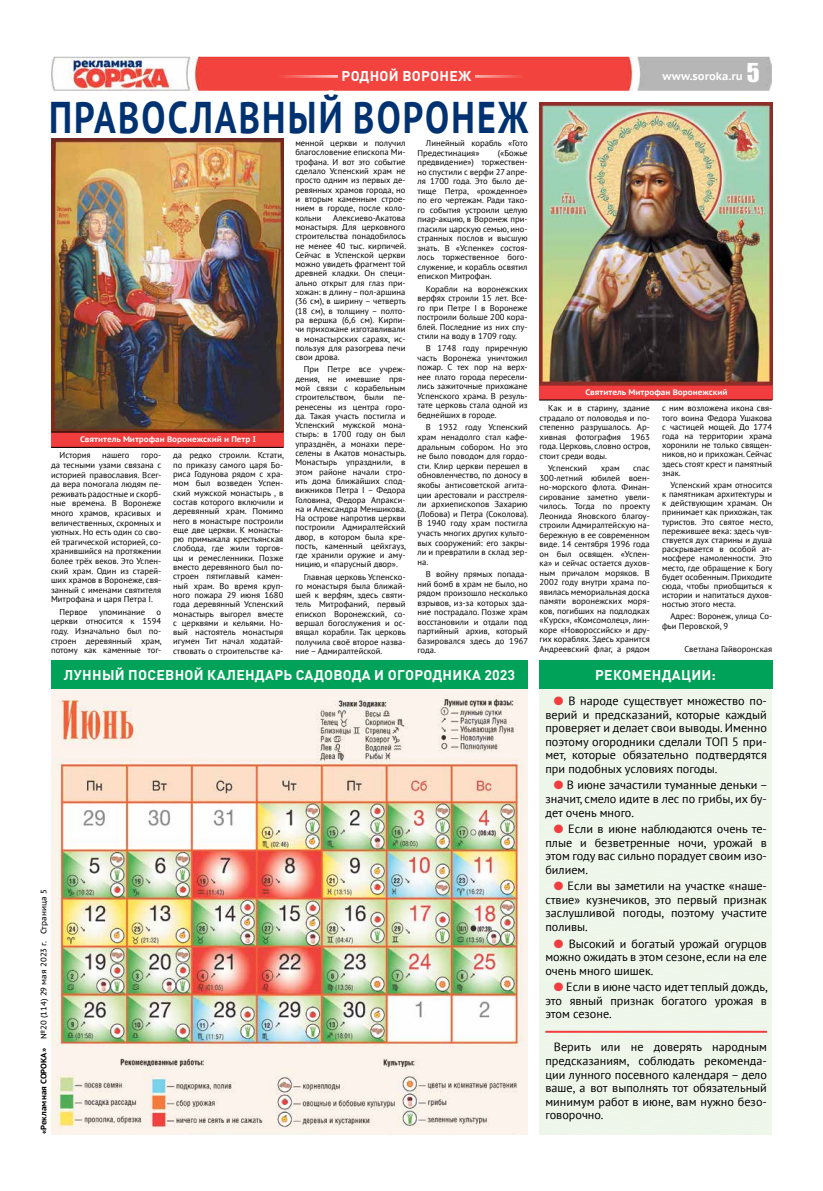
<style>
.page{position:relative;width:823px;height:1191px;background:#fff}
.page>*{position:absolute;margin:0;border:0;box-sizing:border-box;transform-origin:0 0}
.t1{font:700 44.3px "PT Sans";letter-spacing:.06em;color:#003271;scale:.81 1}
.t2{font:14px "DIN Pro Bold 2";letter-spacing:.02em;color:#fff}
.t3{font:12px/13.6px "PT Sans";color:#000;text-align:justify}
.t4{font:700 11px "PT Sans Caption";color:#fff}
.t5{font:8.5px/9.3px "PT Sans";color:#000;text-align:justify}
.t6{font:700 8px "PT Sans Caption";color:#fff}
.t7{font:8px "PT Sans Caption";color:#000}
.s1{font-family:"Impact";font-weight:400;font-size:23.9px}
.s2{font-weight:700}
.s3{color:#f13d3d}
</style>
<div class="page">
<div style="left:51px;top:660px;width:476px;height:29px;background:#00a158"></div>
<div style="left:539px;top:660px;width:232px;height:29px;background:#00a158"></div>
<img style="left:51px;top:57px;width:720px;height:34px">
<img style="left:245px;top:76px;width:92px;height:1px">
<img style="left:475px;top:76px;width:82px;height:1px">
<svg style="left:51px;top:86px;width:488px;height:57px"></svg>
<img style="left:51px;top:139px;width:232px;height:293px">
<div style="left:51px;top:432px;width:232px;height:15px;background:#f13d3d"></div>
<div style="left:539px;top:385px;width:232px;height:15px;background:#f13d3d"></div>
<hr style="left:51px;top:432px;width:232px;height:1px;background:#000">
<hr style="left:539px;top:384px;width:232px;height:1px;background:#000">
<hr style="left:51px;top:447px;width:232px;height:1px;background:#000">
<hr style="left:539px;top:400px;width:232px;height:1px;background:#000">
<img style="left:51px;top:689px;width:476px;height:445px">
<div style="left:539px;top:689px;width:232px;height:445px;background:#eef6ea"></div>
<hr style="left:545px;top:1030px;width:221px;height:2px;background:#f13d3d">
<img style="left:539px;top:102px;width:232px;height:282px">
<h2 class="t2" style="left:341px;top:64px;width:131px">РОДНОЙ ВОРОНЕЖ</h2>
<p class="t4" style="left:662px;top:69px;width:99px">www.soroka.ru <span class="s1">5</span></p>
<h1 class="t1" style="left:49px;top:88px;width:592px">ПРАВОСЛАВНЫЙ ВОРОНЕЖ</h1>
<p class="t6" style="left:80px;top:434px;width:177px">Святитель Митрофан Воронежский и Петр I</p>
<p class="t5" style="left:60px;top:450px;width:33px">История</p>
<p class="t5" style="left:102px;top:450px;width:29px">нашего</p>
<p class="t5" style="left:51px;top:450px;width:112px;line-height:9.6px;text-indent:90px">горо&shy;да тесными узами связана с историей православия. Всег&shy;да вера помогала людям пе&shy;реживать радостные и скорб&shy;ные времена. В Воронеже много храмов, красивых и величественных, скромных и уютных. Но есть один со сво&shy;ей трагической историей, со&shy;хранившийся на протяжении более трёх веков. Это Успен&shy;ский храм. Один из старей&shy;ших храмов в Воронеже, свя&shy;занный с именами святителя Митрофана и царя Петра I.</p>
<p class="t5" style="left:60px;top:607px;width:30px">Первое</p>
<p class="t5" style="left:99px;top:607px;width:48px">упоминание</p>
<p class="t5" style="left:51px;top:607px;width:112px;line-height:9.6px;text-indent:105px">о церкви относится к 1594 году. Изначально был по&shy;строен деревянный храм, потому как каменные тог-</p>
<p class="t5" style="left:173px;top:450px;width:112px">да редко строили. Кстати, по приказу самого царя Бо&shy;риса Годунова рядом с хра&shy;мом был возведен Успен&shy;ский мужской монастырь , в состав которого включили и деревянный храм. Помимо него в монастыре построили еще две церкви. К монасты&shy;рю примыкала крестьянская слобода, где жили торгов&shy;цы и ремесленники. Позже вместо деревянного был по&shy;строен пятиглавый камен&shy;ный храм. Во время круп&shy;ного пожара 29 июня 1680 года деревянный Успенский монастырь выгорел вместе с церквями и кельями. Но&shy;вый настоятель монастыря игумен Тит начал ходатай&shy;ствовать о строительстве ка-</p>
<p class="t5" style="left:295px;top:138px;width:112px">менной церкви и получил благословение епископа Ми&shy;трофана. И вот это событие сделало Успенский храм не просто одним из первых де&shy;ревянных храмов города, но и вторым каменным строе&shy;нием в городе, после коло&shy;кольни</p>
<p class="t5" style="left:295px;top:213px;width:112px;text-indent:38px">Алексиево-Акатова монастыря. Для церковного строительства понадобилось не менее 40 тыс. кирпичей.<br>Сейчас в Успенской церкви можно увидеть фрагмент той древней кладки. Он специ&shy;ально открыт для глаз при&shy;хожан: в длину – пол-аршина (36 см), в ширину – четверть (18 см), в толщину – полто&shy;ра вершка (6,6 см). Кирпи&shy;чи прихожане изготавливали в монастырских сараях, ис&shy;пользуя для разогрева печи свои дрова.</p>
<p class="t5" style="left:295px;top:364px;width:112px;text-indent:9px">При Петре все учреж&shy;дения, не имевшие пря&shy;мой связи с корабельным строительством, были пе&shy;ренесены из центра горо&shy;да. Такая участь постигла и Успенский мужской мона&shy;стырь: в 1700 году он был упразднён, а монахи пере&shy;селены в Акатов монастырь.<br>Монастырь упразднили, в этом районе начали стро&shy;ить дома ближайших спод&shy;вижников Петра I – Федора Головина, Федора Апракси&shy;на и Александра Меншикова.<br>На острове напротив церкви построили Адмиралтейский двор, в котором была кре&shy;пость, каменный цейхгауз, где хранили оружие и аму&shy;ницию, и «парусный двор».</p>
<p class="t5" style="left:295px;top:571px;width:112px;text-indent:9px">Главная церковь Успенско&shy;го монастыря была ближай&shy;шей к верфям, здесь святи&shy;тель Митрофаний, первый епископ Воронежский, со&shy;вершал богослужения и ос&shy;вящал корабли. Так церковь получила своё второе назва&shy;ние – Адмиралтейской.</p>
<p class="t5" style="left:417px;top:138px;width:112px;text-indent:9px">Линейный корабль «Гото<br>Предестинация»</p>
<p class="t5" style="left:417px;top:148px;width:112px;text-indent:80px">(«Божье предвидение») торжествен&shy;но спустили с верфи 27 апре&shy;ля 1700 года. Это было де&shy;тище Петра, «рожденное» по его чертежам. Ради тако&shy;го события устроили целую пиар-акцию, в Воронеж при&shy;гласили царскую семью, ино&shy;странных послов и высшую знать. В «Успенке» состоя&shy;лось торжественное бого&shy;служение, и корабль освятил епископ Митрофан.</p>
<p class="t5" style="left:417px;top:284px;width:112px;text-indent:9px">Корабли на воронежских верфях строили 15 лет. Все&shy;го при Петре I в Воронеже построили больше 200 кора&shy;блей. Последние из них спу&shy;стили на воду в 1709 году.</p>
<p class="t5" style="left:417px;top:343px;width:112px;text-indent:9px">В 1748 году приречную часть Воронежа уничтожил пожар. С тех пор на верх&shy;нее плато города пересели&shy;лись зажиточные прихожане Успенского храма. В резуль&shy;тате церковь стала одной из беднейших в городе.</p>
<p class="t5" style="left:417px;top:422px;width:112px;line-height:9.6px;text-indent:9px">В 1932 году Успенский храм ненадолго стал кафе&shy;дральным собором. Но это не было поводом для гордо&shy;сти. Клир церкви перешел в обновленчество, по доносу в якобы антисоветской агита&shy;ции арестовали и расстреля&shy;ли архиепископов Захарию (Лобова) и Петра (Соколова).<br>В 1940 году храм постигла участь многих других культо&shy;вых сооружений: его закры&shy;ли и превратили в склад зер&shy;на.</p>
<p class="t5" style="left:417px;top:569px;width:112px;text-indent:9px">В войну прямых попада&shy;ний бомб в храм не было, но рядом произошло несколько взрывов, из-за которых зда&shy;ние пострадало. Позже храм восстановили и отдали под партийный архив, который базировался здесь до 1967 года.</p>
<p class="t6" style="left:585px;top:386px;width:144px">Святитель Митрофан Воронежский</p>
<p class="t5" style="left:539px;top:403px;width:112px;text-indent:9px">Как и в старину, здание страдало от половодья и по&shy;степенно разрушалось. Ар&shy;хивная фотография 1963 года. Церковь, словно остров, стоит среди воды.</p>
<p class="t5" style="left:547px;top:463px;width:41px">Успенский</p>
<p class="t5" style="left:600px;top:463px;width:20px">храм</p>
<p class="t5" style="left:539px;top:463px;width:112px;text-indent:93px">спас 300-летний юбилей воен&shy;но-морского флота. Финан&shy;сирование заметно увели&shy;чилось. Тогда по проекту Леонида Яновского благоу&shy;строили Адмиралтейскую на&shy;бережную в ее современном виде. 14 сентября 1996 года он был освящен. «Успен&shy;ка» и сейчас остается духов&shy;ным причалом моряков. В 2002 году внутри храма по&shy;явилась мемориальная доска памяти воронежских моря&shy;ков, погибших на подлодках «Курск», «Комсомолец», лин&shy;коре «Новороссийск» и дру&shy;гих кораблях. Здесь хранится Андреевский флаг, а рядом</p>
<p class="t5" style="left:661px;top:403px;width:112px">с ним возложена икона свя&shy;того воина Федора Ушакова с частицей мощей. До 1774 года на территории храма хоронили не только священ&shy;ников, но и прихожан. Сейчас здесь стоят крест и памятный знак.</p>
<p class="t5" style="left:661px;top:480px;width:112px;text-indent:9px">Успенский храм относится к памятникам архитектуры и к действующим храмам. Он принимает как прихожан, так туристов. Это святое место, пережившее века: здесь чув&shy;ствуется дух старины и душа раскрывается в особой ат&shy;мосфере намоленности. Это место, где обращение к Богу будет особенным. Приходите сюда, чтобы приобщиться к истории и напитаться духов&shy;ностью этого места.</p>
<p class="t5" style="left:661px;top:611px;width:112px;text-indent:9px">Адрес: Воронеж, улица Со&shy;фьи Перовской, 9</p>
<p class="t5" style="left:684px;top:644px;width:89px">Светлана Гайворонская</p>
<p class="t7" style="left:39px;top:1134px;width:246px;rotate:-90deg"><span class="s2">«Рекламная СОРОКА»</span> №20 (114) 29 мая 2023 г. Страница 5</p>
<h2 class="t2" style="left:64px;top:663px;width:452px">ЛУННЫЙ ПОСЕВНОЙ КАЛЕНДАРЬ САДОВОДА И ОГОРОДНИКА 2023</h2>
<h2 class="t2" style="left:595px;top:663px;width:122px">РЕКОМЕНДАЦИИ:</h2>
<h3 class="t3" style="left:545px;top:693px;width:223px;text-indent:9px"><span class="s3">●</span> В народе существует множество по&shy;верий и предсказаний, которые каждый проверяет и делает свои выводы. Именно поэтому огородники сделали ТОП 5 при&shy;мет, которые обязательно подтвердятся при подобных условиях погоды.</h3>
<h3 class="t3" style="left:545px;top:778px;width:224px;text-indent:9px"><span class="s3">●</span> В июне зачастили туманные деньки – значит, смело идите в лес по грибы, их бу&shy;дет очень много.</h3>
<h3 class="t3" style="left:545px;top:821px;width:223px;text-indent:9px"><span class="s3">●</span> Если в июне наблюдаются очень те&shy;плые и безветренные ночи, урожай в этом году вас сильно порадует своим изо&shy;билием.</h3>
<h3 class="t3" style="left:545px;top:879px;width:223px;text-indent:9px"><span class="s3">●</span> Если вы заметили на участке «наше&shy;ствие» кузнечиков, это первый признак заслушливой погоды, поэтому участите поливы.</h3>
<h3 class="t3" style="left:545px;top:936px;width:223px;text-indent:9px"><span class="s3">●</span> Высокий и богатый урожай огурцов можно ожидать в этом сезоне, если на еле очень много шишек.</h3>
<h3 class="t3" style="left:545px;top:980px;width:224px;text-indent:9px"><span class="s3">●</span> Если в июне часто идет теплый дождь, это явный признак богатого урожая в этом сезоне.</h3>
<h3 class="t3" style="left:545px;top:1040px;width:223px;text-indent:9px">Верить или не доверять народным предсказаниям, соблюдать рекоменда&shy;ции лунного посевного календаря – дело ваше, а вот выполнять тот обязательный минимум работ в июне, вам нужно безо&shy;говорочно.</h3>
</div>
